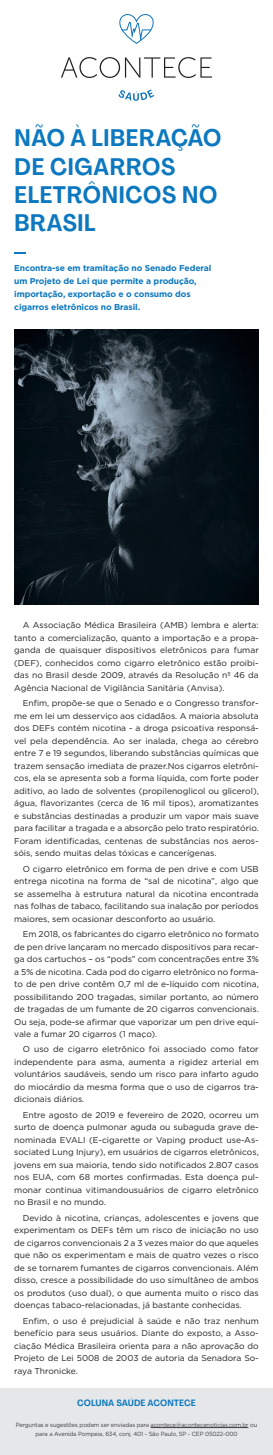
<style>
.page{position:relative;width:273px;height:1455px;background:#fff}
.page>*{position:absolute;margin:0;border:0;box-sizing:border-box;transform-origin:0 0}
.t1{font:700 23.6px/28.4px "Agrandir Text";color:#0c78bf}
.t2{font:700 9px "Agrandir Text";color:#0c78bf}
.TEXTO{font:8.5px/12.5px "Gotham";color:#231f20;text-align:justify}
.t3{font:700 8.5px/13px "Gotham";letter-spacing:-.01em;color:#0c78bf}
.t4{font:6px/9px "Gotham";letter-spacing:-.02em;color:#3e3e3f;text-align:center;scale:.96 1}
</style>
<div class="page">
<svg style="left:61px;top:57px;width:150px;height:21px"></svg>
<svg style="left:118px;top:89px;width:36px;height:12px"></svg>
<svg style="left:119px;top:14px;width:35px;height:30px"></svg>
<div style="left:0;top:1388px;width:272px;height:66px;background:#e6e7e9"></div>
<hr style="left:150px;top:1427px;width:98px;height:1px;background:#3e3e3f">
<svg style="left:14px;top:252px;width:11px;height:2px"></svg>
<img style="left:14px;top:330px;width:244px;height:274px">
<p class="t1" style="left:14px;top:124px;width:208px">NÃO À LIBERAÇÃO<br>DE CIGARROS<br>ELETRÔNICOS NO<br>BRASIL</p>
<p class="t3" style="left:14px;top:261px;width:198px">Encontra-se em tramitação no Senado Federal um Projeto de Lei que permite a produção, importação, exportação e o consumo dos cigarros eletrônicos no Brasil.</p>
<p class="TEXTO" style="left:14px;top:619px;width:245px;text-indent:9px">A Associação Médica Brasileira (AMB) lembra e alerta: tanto a comercialização, quanto a importação e a propa&shy;ganda de quaisquer dispositivos eletrônicos para fumar (DEF), conhecidos como cigarro eletrônico estão proibi&shy;das no Brasil desde 2009, através da Resolução nº 46 da Agência Nacional de Vigilância Sanitária (Anvisa).</p>
<p class="TEXTO" style="left:14px;top:696px;width:245px;text-indent:9px">Enfim, propõe-se que o Senado e o Congresso transfor&shy;me em lei um desserviço aos cidadãos. A maioria absoluta dos DEFs contém nicotina - a droga psicoativa responsá&shy;vel pela dependência. Ao ser inalada, chega ao cérebro entre 7 e 19 segundos, liberando substâncias químicas que trazem sensação imediata de prazer.Nos cigarros eletrôni&shy;cos, ela se apresenta sob a forma líquida, com forte poder aditivo, ao lado de solventes (propilenoglicol ou glicerol), água, flavorizantes (cerca de 16 mil tipos), aromatizantes e substâncias destinadas a produzir um vapor mais suave para facilitar a tragada e a absorção pelo trato respiratório.<br>Foram identificadas, centenas de substâncias nos aeros&shy;sóis, sendo muitas delas tóxicas e cancerígenas.</p>
<p class="TEXTO" style="left:14px;top:862px;width:245px;text-indent:9px">O cigarro eletrônico em forma de pen drive e com USB entrega nicotina na forma de “sal de nicotina”, algo que se assemelha à estrutura natural da nicotina encontrada nas folhas de tabaco, facilitando sua inalação por períodos maiores, sem ocasionar desconforto ao usuário.</p>
<p class="TEXTO" style="left:14px;top:927px;width:245px;text-indent:9px">Em 2018, os fabricantes do cigarro eletrônico no formato de pen drive lançaram no mercado dispositivos para recar&shy;ga dos cartuchos – os “pods” com concentrações entre 3% a 5% de nicotina. Cada pod do cigarro eletrônico no forma&shy;to de pen drive contêm 0,7 ml de e-líquido com nicotina, possibilitando 200 tragadas, similar portanto, ao número de tragadas de um fumante de 20 cigarros convencionais.<br>Ou seja, pode-se afirmar que vaporizar um pen drive equi&shy;vale a fumar 20 cigarros (1 maço).</p>
<p class="TEXTO" style="left:14px;top:1042px;width:245px;text-indent:9px">O uso de cigarro eletrônico foi associado como fator independente para asma, aumenta a rigidez arterial em voluntários saudáveis, sendo um risco para infarto agudo do miocárdio da mesma forma que o uso de cigarros tra&shy;dicionais diários.</p>
<p class="TEXTO" style="left:14px;top:1108px;width:245px;text-indent:9px">Entre agosto de 2019 e fevereiro de 2020, ocorreu um surto de doença pulmonar aguda ou subaguda grave de&shy;nominada EVALI (E-cigarette or Vaping product use-As&shy;sociated Lung Injury), em usuários de cigarros eletrônicos, jovens em sua maioria, tendo sido notificados 2.807 casos nos EUA, com 68 mortes confirmadas. Esta doença pul&shy;monar continua vitimandousuários de cigarro eletrônico no Brasil e no mundo.</p>
<p class="TEXTO" style="left:14px;top:1211px;width:245px;text-indent:9px">Devido à nicotina, crianças, adolescentes e jovens que experimentam os DEFs têm um risco de iniciação no uso de cigarros convencionais 2 a 3 vezes maior do que aqueles que não os experimentam e mais de quatro vezes o risco de se tornarem fumantes de cigarros convencionais. Além disso, cresce a possibilidade do uso simultâneo de ambos os produtos (uso dual), o que aumenta muito o risco das doenças tabaco-relacionadas, já bastante conhecidas.</p>
<p class="TEXTO" style="left:14px;top:1313px;width:245px;text-indent:9px">Enfim, o uso é prejudicial à saúde e não traz nenhum benefício para seus usuários. Diante do exposto, a Asso&shy;ciação Médica Brasileira orienta para a não aprovação do Projeto de Lei 5008 de 2003 de autoria da Senadora So&shy;raya Thronicke.</p>
<p class="t2" style="left:77px;top:1396px;width:120px">COLUNA SAÚDE ACONTECE</p>
<p class="t4" style="left:16px;top:1419px;width:252px">Perguntas e sugestões podem ser enviadas para acontece@acontecenoticias.com.br ou para a Avenida Pompeia, 634, conj. 401 - São Paulo, SP - CEP 05022-000</p>
</div>
